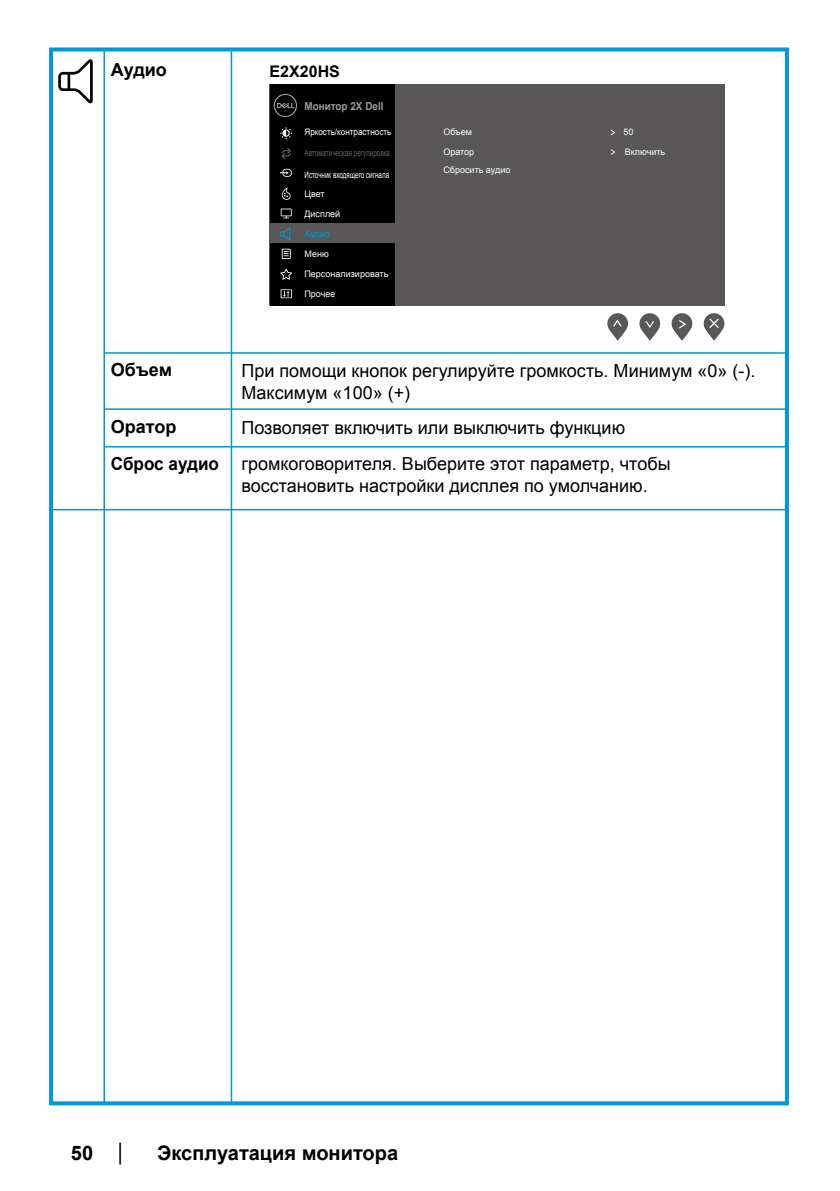
<style>
.page{position:relative;width:840px;height:1191px;background:#fff}
.page>*{position:absolute;margin:0;border:0;box-sizing:border-box;transform-origin:0 0}
.t1{font:700 20px "Arial";color:#000}
.t2{font:18px/21.6px "Arial";color:#000}
.t3{font:700 18px "Arial";color:#000}
.t4{font:700 16px "Arial";color:#000}
.t5{font:700 11px "Arial";color:#9b9b9b;scale:.9 1}
.t6{font:9px/18.4px "Arial";color:#fff}
.t7{font:9px "Arial";color:#636363;scale:.7 1}
.t8{font:9px "Arial";color:#fff;scale:.7 1}
.t9{font:9px "Arial";color:#fff;scale:.9 1}
.t10{font:9px "Arial";letter-spacing:-.005em;color:#0098d9}
.s1{font-weight:700}
.s2{font-weight:400;font-size:18px}
</style>
<div class="page">
<svg style="left:784px;top:51px;width:4px;height:1050px;fill:#0098d9"></svg>
<svg style="left:49px;top:51px;width:4px;height:1050px;fill:#0098d9"></svg>
<svg style="left:49px;top:47px;width:739px;height:4px;fill:#0098d9"></svg>
<svg style="left:49px;top:1101px;width:739px;height:4px;fill:#0098d9"></svg>
<hr style="left:103px;top:48px;width:2px;height:1054px;background:#0098d9">
<hr style="left:230px;top:50px;width:2px;height:1053px;background:#0098d9">
<hr style="left:104px;top:352px;width:681px;height:2px;background:#0098d9">
<hr style="left:104px;top:408px;width:681px;height:2px;background:#0098d9">
<hr style="left:104px;top:446px;width:681px;height:1px;background:#0098d9">
<hr style="left:50px;top:509px;width:737px;height:1px;background:#0098d9">
<div style="left:269px;top:84px;width:455px;height:222px;background:#595757"></div>
<div style="left:269px;top:84px;width:125px;height:222px;background:#000"></div>
<div style="left:269px;top:223px;width:125px;height:20px;background:#595757"></div>
<svg style="left:273px;top:94px;width:24px;height:23px"></svg>
<svg style="left:280px;top:127px;width:12px;height:12px"></svg>
<svg style="left:281px;top:148px;width:10px;height:11px"></svg>
<svg style="left:282px;top:187px;width:8px;height:13px"></svg>
<svg style="left:280px;top:208px;width:11px;height:10px"></svg>
<svg style="left:281px;top:249px;width:9px;height:10px"></svg>
<svg style="left:280px;top:269px;width:12px;height:11px"></svg>
<svg style="left:280px;top:289px;width:11px;height:9px"></svg>
<svg style="left:280px;top:169px;width:11px;height:8px"></svg>
<svg style="left:280px;top:227px;width:11px;height:14px"></svg>
<svg style="left:610px;top:129px;width:5px;height:6px"></svg>
<svg style="left:610px;top:149px;width:5px;height:6px"></svg>
<svg style="left:671px;top:313px;width:21px;height:28px"></svg>
<svg style="left:703px;top:313px;width:21px;height:28px"></svg>
<svg style="left:639px;top:313px;width:20px;height:28px"></svg>
<svg style="left:607px;top:313px;width:20px;height:28px"></svg>
<svg style="left:58px;top:59px;width:35px;height:45px"></svg>
<hr style="left:67px;top:73px;width:3px;height:16px;background:#000">
<p class="t3" style="left:111px;top:57px;width:58px">Аудио</p>
<p class="t4" style="left:269px;top:60px;width:72px">E2X20HS</p>
<p class="t5" style="left:304px;top:98px;width:89px">Монитор 2X Dell</p>
<p class="t9" style="left:304px;top:126px;width:98px">Яркость/контрастность</p>
<p class="t7" style="left:304px;top:147px;width:124px">Автоматическая регулировка</p>
<p class="t8" style="left:304px;top:168px;width:122px">Источник входящего сигнала</p>
<p class="t6" style="left:304px;top:185px;width:22px">Цвет</p>
<p class="t6" style="left:304px;top:205px;width:37px">Дисплей</p>
<p class="t10" style="left:304px;top:228px;width:27px">Аудио</p>
<p class="t6" style="left:304px;top:245px;width:26px">Меню</p>
<p class="t6" style="left:304px;top:265px;width:85px">Персонализировать</p>
<p class="t6" style="left:304px;top:284px;width:32px">Прочее</p>
<p class="t6" style="left:443px;top:123px;width:30px">Объем</p>
<p class="t6" style="left:623px;top:123px;width:12px">50</p>
<p class="t6" style="left:443px;top:143px;width:68px">Оратор<br>Сбросить аудио</p>
<p class="t6" style="left:624px;top:143px;width:42px">Включить</p>
<p class="t3" style="left:111px;top:356px;width:63px">Объем</p>
<p class="t2" style="left:241px;top:360px;width:515px">При помощи кнопок регулируйте громкость. Минимум «0» (-).<br>Максимум «100» (+)</p>
<p class="t3" style="left:111px;top:414px;width:67px">Оратор</p>
<p class="t2" style="left:241px;top:417px;width:385px">Позволяет включить или выключить функцию</p>
<p class="t2" style="left:241px;top:453px;width:430px;text-indent:-130px"><span class="s1">Сброс аудио</span> громкоговорителя. Выберите этот параметр, чтобы восстановить настройки дисплея по умолчанию.</p>
<p class="t1" style="left:71px;top:1138px;width:57px">50 <span class="s2">│</span></p>
<p class="t1" style="left:157px;top:1138px;width:242px">Эксплуатация монитора</p>
</div>
